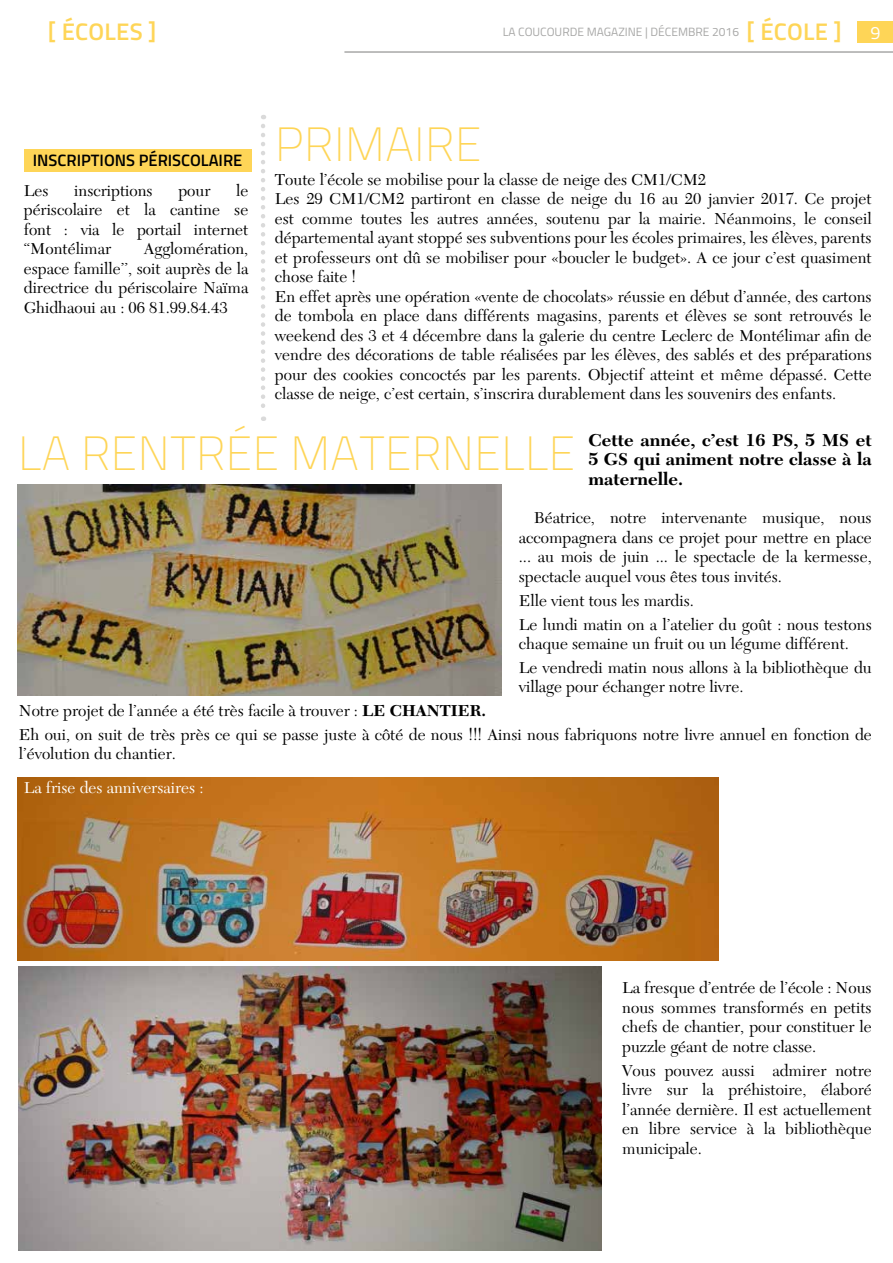
<style>
.page{position:relative;width:893px;height:1263px;background:#fff}
.page>*{position:absolute;margin:0;border:0;box-sizing:border-box;transform-origin:0 0}
.t1{font:100 48px "Titillium";letter-spacing:.01em;color:#fed557}
.t2{font:600 24px "Titillium";letter-spacing:.01em;color:#fed557}
.t3{font:700 18px/19.5px "New Caledonia";color:#000;text-align:justify}
.t4{font:16.5px/19.5px "New Caledonia";color:#000;text-align:justify}
.t5{font:600 16.5px "Titillium";color:#000}
.t6{font:16.5px "New Caledonia";color:#fff}
.t7{font:12px "Titillium";color:#a8a8a7}
.s1{font-weight:600;font-size:24px;color:#fed557}
.s2{font-size:18px;color:#fff}
.s3{font-weight:700}
</style>
<div class="page">
<div style="left:858px;top:21px;width:35px;height:21px;background:#fed557"></div>
<hr style="left:344px;top:51px;width:549px;height:2px;background:#a8a8a7">
<div style="left:24px;top:149px;width:227px;height:22px;background:#fed557"></div>
<svg style="left:261px;top:126px;width:4px;height:295px"></svg>
<img style="left:18px;top:485px;width:484px;height:210px">
<img style="left:18px;top:777px;width:701px;height:183px">
<img style="left:19px;top:966px;width:583px;height:284px">
<h2 class="t2" style="left:48px;top:14px;width:110px">[ ÉCOLES ]</h2>
<p class="t7" style="left:503px;top:23px;width:379px">LA COUCOURDE MAGAZINE | DÉCEMBRE 2016 <span class="s1">[ ÉCOLE ]</span> <span class="s2">9</span></p>
<p class="t5" style="left:33px;top:148px;width:211px">INSCRIPTIONS PÉRISCOLAIRE</p>
<p class="t4" style="left:24px;top:181px;width:26px">Les</p>
<p class="t4" style="left:74px;top:181px;width:80px">inscriptions</p>
<p class="t4" style="left:178px;top:181px;width:34px">pour</p>
<p class="t4" style="left:24px;top:181px;width:226px;text-indent:212px">le périscolaire et la cantine se font : via le portail internet “Montélimar</p>
<p class="t4" style="left:24px;top:239px;width:226px;text-indent:120px">Agglomération, espace famille’’, soit auprès de la directrice du périscolaire Naïma Ghidhaoui au : 06 81.99.84.43</p>
<h1 class="t1" style="left:275px;top:110px;width:208px">PRIMAIRE</h1>
<p class="t4" style="left:275px;top:170px;width:598px;text-align:left">Toute l’école se mobilise pour la classe de neige des CM1/CM2<br>Les 29 CM1/CM2 partiront en classe de neige du 16 au 20 janvier 2017. Ce projet est comme toutes les autres années, soutenu par la mairie. Néanmoins, le conseil départemental ayant stoppé ses subventions pour les écoles primaires, les élèves, parents et professeurs ont dû se mobiliser pour «boucler le budget». A ce jour c’est quasiment chose faite !<br>En effet après une opération «vente de chocolats» réussie en début d’année, des cartons de tombola en place dans différents magasins, parents et élèves se sont retrouvés le weekend des 3 et 4 décembre dans la galerie du centre Leclerc de Montélimar afin de vendre des décorations de table réalisées par les élèves, des sablés et des préparations pour des cookies concoctés par les parents. Objectif atteint et même dépassé. Cette classe de neige, c’est certain, s’inscrira durablement dans les souvenirs des enfants.</p>
<h1 class="t1" style="left:18px;top:419px;width:559px">LA RENTRÉE MATERNELLE</h1>
<p class="t3" style="left:588px;top:430px;width:285px">Cette année, c’est 16 PS, 5 MS et 5 GS qui animent notre classe à la maternelle.</p>
<p class="t4" style="left:519px;top:509px;width:354px;text-indent:15px">Béatrice, notre intervenante musique, nous accompagnera dans ce projet pour mettre en place ... au mois de juin ... le spectacle de la kermesse, spectacle auquel vous êtes tous invités.</p>
<p class="t4" style="left:519px;top:589px;width:354px;line-height:23.7px">Elle vient tous les mardis.<br>Le lundi matin on a l’atelier du goût : nous testons</p>
<p class="t4" style="left:519px;top:632px;width:354px;line-height:23.7px">chaque semaine un fruit ou un légume différent.<br>Le vendredi matin nous allons à la bibliothèque du</p>
<p class="t4" style="left:519px;top:677px;width:226px">village pour échanger notre livre.</p>
<p class="t4" style="left:19px;top:699px;width:854px;line-height:23.7px">Notre projet de l’année a été très facile à trouver : <span class="s3">LE CHANTIER.<br></span>Eh oui, on suit de très près ce qui se passe juste à côté de nous !!! Ainsi nous fabriquons notre livre annuel en fonction de</p>
<p class="t4" style="left:19px;top:744px;width:159px">l’évolution du chantier.</p>
<p class="t6" style="left:24px;top:778px;width:181px">La frise des anniversaires :</p>
<p class="t4" style="left:622px;top:978px;width:251px">La fresque d’entrée de l’école : Nous nous sommes transformés en petits chefs de chantier, pour constituer le puzzle géant de notre classe.</p>
<p class="t4" style="left:622px;top:1061px;width:251px">Vous pouvez aussi admirer notre livre sur la préhistoire, élaboré l’année dernière. Il est actuellement en libre service à la bibliothèque municipale.</p>
</div>
